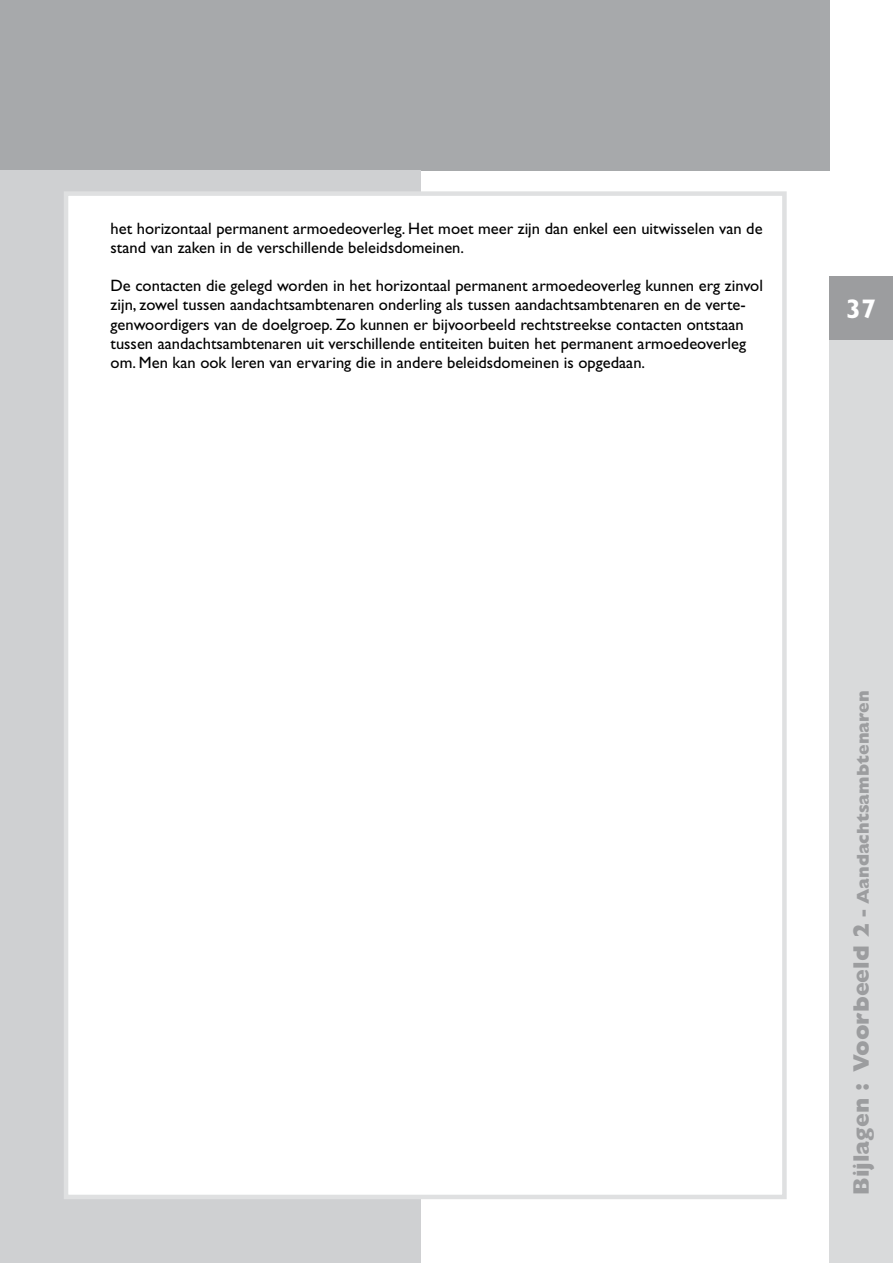
<style>
.page{position:relative;width:893px;height:1263px;background:#fff}
.page>*{position:absolute;margin:0;border:0;box-sizing:border-box;transform-origin:0 0}
.t1{font:700 27px "Gill Sans Std";color:#fff}
.t2{font:800 17.25px "Gill Sans Std";color:#9c9d9f}
.t3{font:16.5px/19.2px "Gill Sans Std";color:#000}
.s1{font-size:22.5px}
</style>
<div class="page">
<div style="left:829px;top:340px;width:64px;height:923px;background:#d9dadb"></div>
<div style="left:829px;top:276px;width:64px;height:64px;background:#9c9d9f"></div>
<div style="left:0;top:0;width:829px;height:170px;background:#a7a9ab"></div>
<div style="left:0;top:170px;width:421px;height:1093px;background:#cfd0d2"></div>
<div style="left:64px;top:191px;width:723px;height:1008px;background:#fff;border:4px solid #dfe0e1"></div>
<p class="t3" style="left:111px;top:219px;width:653px">het horizontaal permanent armoedeoverleg. Het moet meer zijn dan enkel een uitwisselen van de stand van zaken in de verschillende beleidsdomeinen.</p>
<p class="t3" style="left:111px;top:276px;width:654px">De contacten die gelegd worden in het horizontaal permanent armoedeoverleg kunnen erg zinvol zijn, zowel tussen aandachtsambtenaren onderling als tussen aandachtsambtenaren en de verte&shy;genwoordigers van de doelgroep. Zo kunnen er bijvoorbeeld rechtstreekse contacten ontstaan tussen aandachtsambtenaren uit verschillende entiteiten buiten het permanent armoedeoverleg om. Men kan ook leren van ervaring die in andere beleidsdomeinen is opgedaan.</p>
<h1 class="t1" style="left:846px;top:292px;width:31px">37</h1>
<p class="t2" style="left:853px;top:1195px;width:506px;rotate:-90deg"><span class="s1">Bijlagen : Voorbeeld 2</span> - Aandachtsambtenaren</p>
</div>
